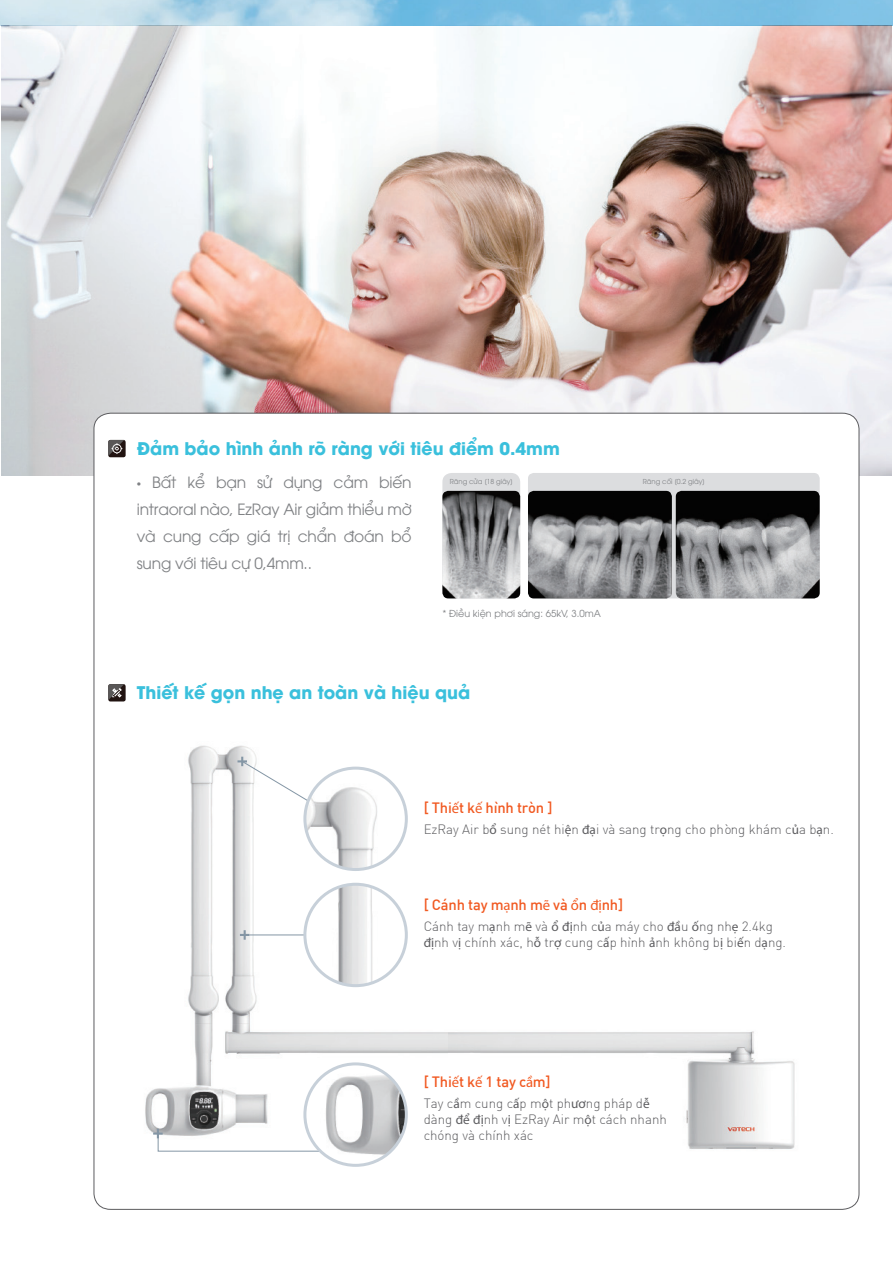
<style>
.page{position:relative;width:893px;height:1263px;background:#fff}
.page>*{position:absolute;margin:0;border:0;box-sizing:border-box;transform-origin:0 0}
.t1{font:700 17.4px "UTM Avo";color:#3ac0dc}
.t2{font:15.45px/26.7px "UTM Avo";letter-spacing:-.015em;color:#808285;text-align:justify}
.t3{font:500 14.7px "DIN";letter-spacing:-.015em;color:#f15921}
.t4{font:300 13.2px/15.9px "DIN";color:#5c5c5f}
.t5{font:9.6px "UTM Avo";color:#808285}
.t6{font:6.9px "UTM Avo";color:#808285}
.s1{font-family:"Myriad Pro"}
.s2{font-family:"Myriad Pro";font-weight:400}
</style>
<div class="page">
<img style="left:0;top:0;width:893px;height:26px">
<img style="left:2px;top:25px;width:889px;height:450px">
<div style="left:94px;top:413px;width:765px;height:796px;background:#fff;border-radius:16px"></div>
<div style="left:528px;top:473px;width:292px;height:125px;background:#dcdddf;border-radius:6px"></div>
<img style="left:528px;top:491px;width:144px;height:107px">
<img style="left:676px;top:491px;width:144px;height:107px">
<div style="left:442px;top:473px;width:78px;height:125px;background:#dcdddf;border-radius:9px"></div>
<img style="left:442px;top:491px;width:78px;height:107px">
<div style="left:108px;top:440px;width:18px;height:17px;background:#211311;border-radius:2px"></div>
<svg style="left:108px;top:440px;width:16px;height:16px"></svg>
<img style="left:145px;top:745px;width:303px;height:422px">
<img style="left:448px;top:1031px;width:347px;height:118px">
<svg style="left:240px;top:930px;width:9px;height:10px"></svg>
<svg style="left:237px;top:757px;width:87px;height:53px"></svg>
<hr style="left:249px;top:935px;width:65px;height:1px;background:#8496a5">
<img style="left:305px;top:768px;width:101px;height:101px;border-radius:51px">
<div style="left:303px;top:767px;width:105px;height:104px;border:3px solid #c7d0d9;border-radius:50%"></div>
<img style="left:305px;top:884px;width:101px;height:102px;border-radius:51px">
<div style="left:303px;top:883px;width:105px;height:104px;border:3px solid #c7d0d9;border-radius:50%"></div>
<svg style="left:153px;top:1064px;width:253px;height:101px"></svg>
<div style="left:303px;top:1062px;width:105px;height:105px;border:3px solid #c7d0d9;border-radius:50%"></div>
<div style="left:108px;top:684px;width:18px;height:17px;background:#211311;border-radius:2px"></div>
<svg style="left:108px;top:684px;width:16px;height:16px"></svg>
<h1 class="t1" style="left:137px;top:434px;width:424px">Đảm bảo hình ảnh rõ ràng với tiêu điểm 0.4mm</h1>
<p class="t2" style="left:137px;top:468px;width:276px"><span class="s1">•</span> Bất kể bạn sử dụng cảm biến intraoral nào, EzRay Air giảm thiểu mờ và cung cấp giá trị chẩn đoán bổ sung với tiêu cự 0,4mm..</p>
<p class="t5" style="left:442px;top:606px;width:160px">* Điều kiện phơi sáng: 65kV, 3.0mA</p>
<p class="t6" style="left:450px;top:476px;width:65px">Răng cửa [18 giây]</p>
<p class="t6" style="left:643px;top:476px;width:64px">Răng cối [0.2 giây]</p>
<h1 class="t1" style="left:137px;top:679px;width:335px">Thiết kế gọn nhẹ an toàn và hiệu quả</h1>
<p class="t3" style="left:424px;top:798px;width:130px">[ Thi<span class="s2">ế</span>t k<span class="s2">ế</span> hình tròn ]</p>
<p class="t4" style="left:424px;top:821px;width:412px">EzRay Air b<span class="s2">ổ</span> sung nét hi<span class="s2">ệ</span>n <span class="s2">đạ</span>i và sang tr<span class="s2">ọ</span>ng cho phòng khám c<span class="s2">ủ</span>a b<span class="s2">ạ</span>n.</p>
<p class="t3" style="left:424px;top:895px;width:201px">[ Cánh tay m<span class="s2">ạ</span>nh m<span class="s2">ẽ</span> và <span class="s2">ổ</span>n <span class="s2">đị</span>nh]</p>
<p class="t4" style="left:424px;top:918px;width:364px">Cánh tay m<span class="s2">ạ</span>nh m<span class="s2">ẽ</span> và <span class="s2">ổ đị</span>nh c<span class="s2">ủ</span>a máy cho <span class="s2">đầ</span>u <span class="s2">ố</span>ng nh<span class="s2">ẹ</span> 2.4kg <span class="s2">đị</span>nh v<span class="s2">ị</span> chính xác, h<span class="s2">ỗ</span> tr<span class="s2">ợ</span> cung c<span class="s2">ấ</span>p hình <span class="s2">ả</span>nh không b<span class="s2">ị</span> bi<span class="s2">ế</span>n d<span class="s2">ạ</span>ng.</p>
<p class="t3" style="left:424px;top:1072px;width:129px">[ Thi<span class="s2">ế</span>t k<span class="s2">ế</span> 1 tay c<span class="s2">ầ</span>m]</p>
<p class="t4" style="left:424px;top:1095px;width:245px">Tay c<span class="s2">ầ</span>m cung c<span class="s2">ấ</span>p m<span class="s2">ộ</span>t ph<span class="s2">ươ</span>ng pháp d<span class="s2">ễ </span>dàng <span class="s2">để đị</span>nh v<span class="s2">ị</span> EzRay Air m<span class="s2">ộ</span>t cách nhanh chóng và chính xác</p>
</div>
